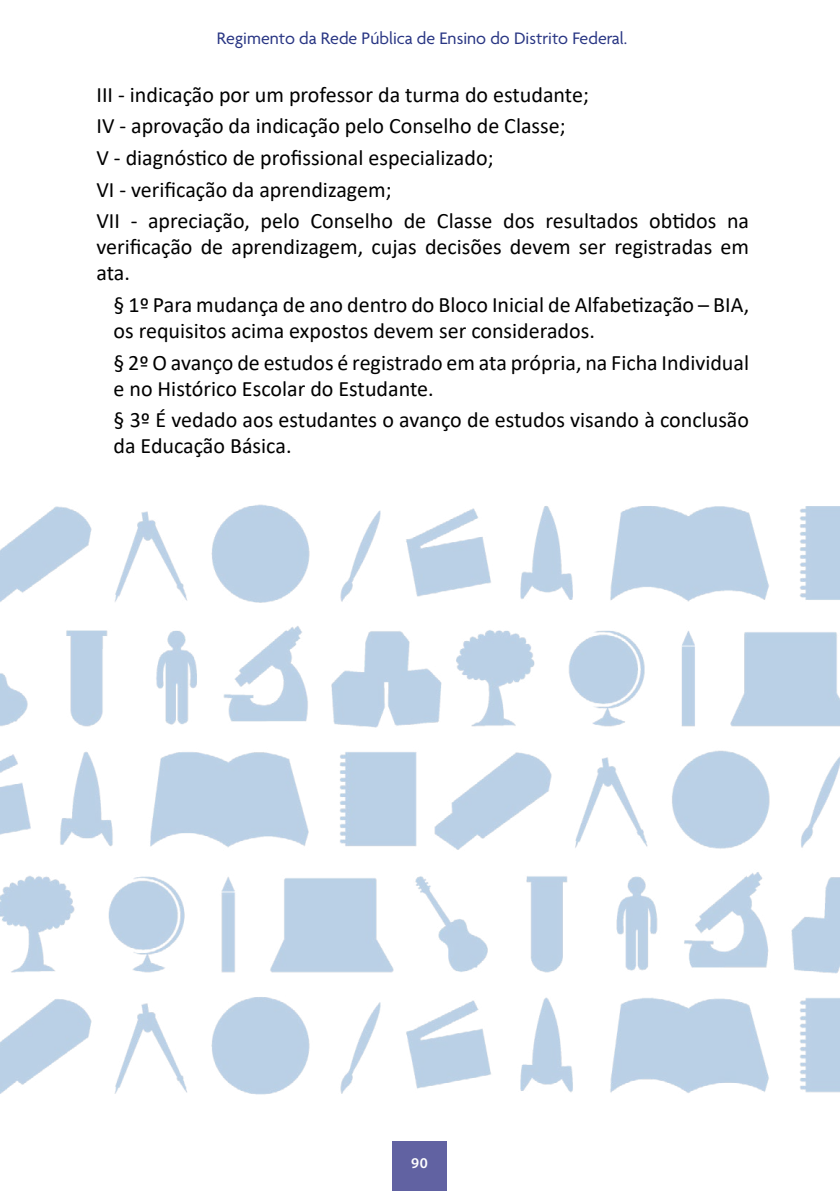
<style>
.page{position:relative;width:840px;height:1191px;background:#fff}
.page>*{position:absolute;margin:0;border:0;box-sizing:border-box;transform-origin:0 0}
.t1{font:22px/31.6px "Calibri";color:#000}
.t2{font:18px "Agenda";color:#283583}
.t3{font:600 15px "Myriad Pro";color:#fff}
</style>
<div class="page">
<img style="left:0;top:504px;width:839px;height:591px">
<div style="left:392px;top:1141px;width:54px;height:50px;background:#6162a2"></div>
<p class="t2" style="left:217px;top:29px;width:411px">Regimento da Rede Pública de Ensino do Distrito Federal.</p>
<p class="t1" style="left:96px;top:78px;width:653px">III - indicação por um professor da turma do estudante;<br>IV - aprovação da indicação pelo Conselho de Classe;<br>V - diagnóstico de profissional especializado;<br>VI - verificação da aprendizagem;<br>VII - apreciação, pelo Conselho de Classe dos resultados obtidos na</p>
<p class="t1" style="left:96px;top:233px;width:653px;line-height:26px">verificação de aprendizagem, cujas decisões devem ser registradas em ata.</p>
<p class="t1" style="left:113px;top:291px;width:636px;line-height:26px">§ 1º Para mudança de ano dentro do Bloco Inicial de Alfabetização – BIA, os requisitos acima expostos devem ser considerados.</p>
<p class="t1" style="left:113px;top:349px;width:636px;line-height:26px">§ 2º O avanço de estudos é registrado em ata própria, na Ficha Individual e no Histórico Escolar do Estudante.</p>
<p class="t1" style="left:113px;top:406px;width:636px;line-height:26px">§ 3º É vedado aos estudantes o avanço de estudos visando à conclusão da Educação Básica.</p>
<p class="t3" style="left:411px;top:1153px;width:18px">90</p>
</div>
